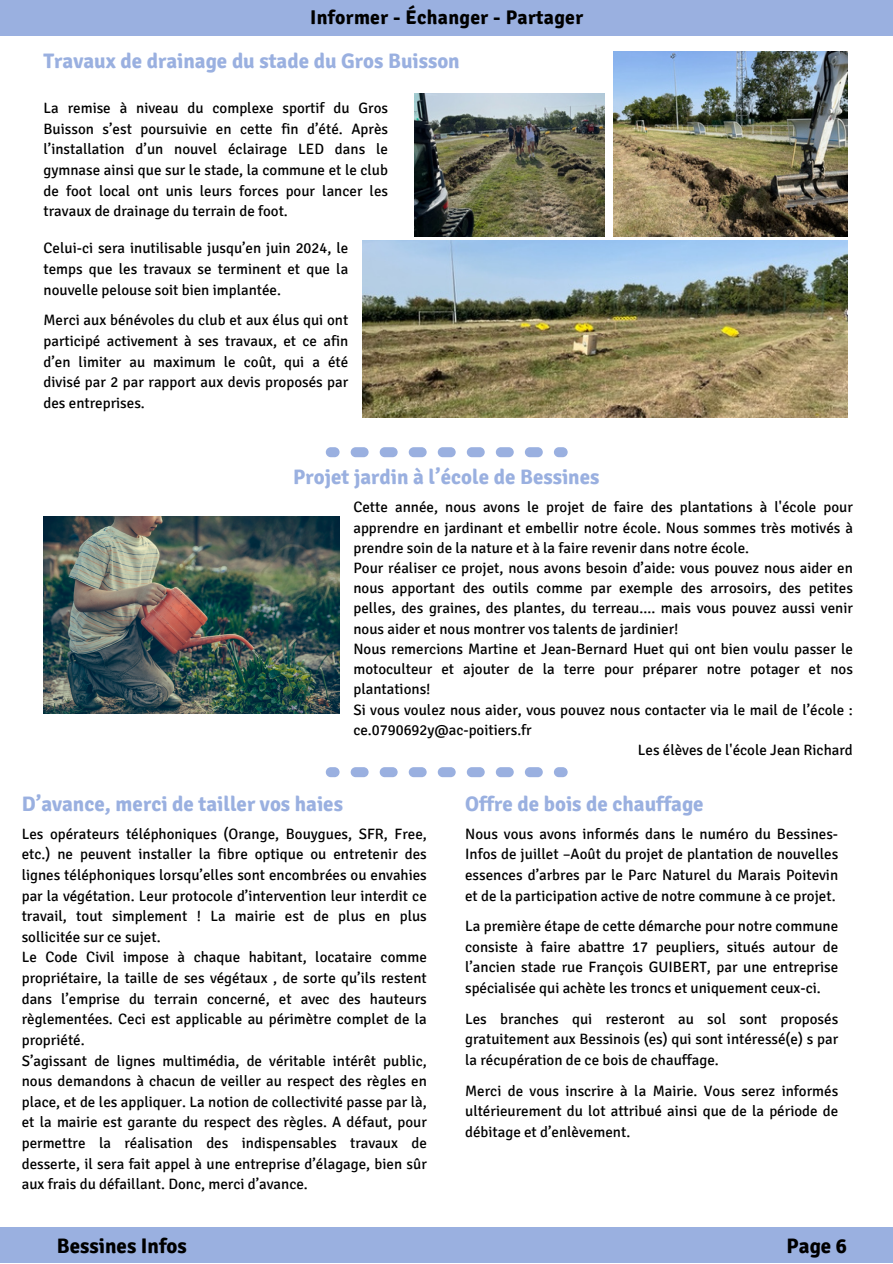
<style>
.page{position:relative;width:893px;height:1264px;background:#fff}
.page>*{position:absolute;margin:0;border:0;box-sizing:border-box;transform-origin:0 0}
.t1{font:700 21px "Signika";color:#9ab0e0}
.t2{font:700 21px "Signika";color:#000}
.t3{font:700 19.8px "Signika";letter-spacing:.015em;color:#000}
.t4{font:15px/20.5px "Signika";color:#000;text-align:justify}
</style>
<div class="page">
<div style="left:0;top:1227px;width:892px;height:35px;background:#9ab0e0"></div>
<div style="left:0;top:0;width:892px;height:36px;background:#9ab0e0"></div>
<img style="left:613px;top:52px;width:234px;height:184px">
<img style="left:362px;top:240px;width:485px;height:177px">
<img style="left:415px;top:94px;width:190px;height:142px">
<div style="left:554px;top:767px;width:13px;height:10px;background:#9ab0e0;border-radius:5px"></div>
<svg style="left:350px;top:767px;width:192px;height:10px"></svg>
<div style="left:326px;top:767px;width:13px;height:10px;background:#9ab0e0;border-radius:5px"></div>
<div style="left:554px;top:447px;width:13px;height:10px;background:#9ab0e0;border-radius:5px"></div>
<svg style="left:350px;top:447px;width:192px;height:10px"></svg>
<div style="left:326px;top:447px;width:13px;height:10px;background:#9ab0e0;border-radius:5px"></div>
<img style="left:44px;top:517px;width:295px;height:196px">
<p class="t3" style="left:310px;top:5px;width:274px">Informer - Échanger - Partager</p>
<p class="t1" style="left:44px;top:48px;width:417px">Travaux de drainage du stade du Gros Buisson</p>
<p class="t4" style="left:44px;top:98px;width:346px">La remise à niveau du complexe sportif du Gros Buisson s’est poursuivie en cette fin d’été. Après l’installation d’un nouvel éclairage LED dans le gymnase ainsi que sur le stade, la commune et le club de foot local ont unis leurs forces pour lancer les travaux de drainage du terrain de foot.</p>
<p class="t4" style="left:44px;top:238px;width:306px">Celui-ci sera inutilisable jusqu’en juin 2024, le temps que les travaux se terminent et que la nouvelle pelouse soit bien implantée.</p>
<p class="t4" style="left:44px;top:310px;width:306px">Merci aux bénévoles du club et aux élus qui ont participé activement à ses travaux, et ce afin d’en limiter au maximum le coût, qui a été divisé par 2 par rapport aux devis proposés par des entreprises.</p>
<p class="t1" style="left:293px;top:464px;width:308px">Projet jardin à l’école de Bessines</p>
<p class="t4" style="left:353px;top:497px;width:501px">Cette année, nous avons le projet de faire des plantations à l'école pour apprendre en jardinant et embellir notre école. Nous sommes très motivés à prendre soin de la nature et à la faire revenir dans notre école.</p>
<p class="t4" style="left:353px;top:558px;width:501px">Pour réaliser ce projet, nous avons besoin d’aide: vous pouvez nous aider en nous apportant des outils comme par exemple des arrosoirs, des petites pelles, des graines, des plantes, du terreau.... mais vous pouvez aussi venir nous aider et nous montrer vos talents de jardinier!</p>
<p class="t4" style="left:353px;top:639px;width:501px">Nous remercions Martine et Jean-Bernard Huet qui ont bien voulu passer le motoculteur et ajouter de la terre pour préparer notre potager et nos plantations!</p>
<p class="t4" style="left:353px;top:699px;width:501px">Si vous voulez nous aider, vous pouvez nous contacter via le mail de l’école : ce.0790692y@ac-poitiers.fr</p>
<p class="t4" style="left:637px;top:740px;width:216px">Les élèves de l'école Jean Richard</p>
<p class="t1" style="left:22px;top:791px;width:323px">D’avance, merci de tailler vos haies</p>
<p class="t4" style="left:22px;top:823px;width:406px">Les opérateurs téléphoniques (Orange, Bouygues, SFR, Free, etc.) ne peuvent installer la fibre optique ou entretenir des lignes téléphoniques lorsqu’elles sont encombrées ou envahies par la végétation. Leur protocole d’intervention leur interdit ce travail, tout simplement ! La mairie est de plus en plus sollicitée sur ce sujet.</p>
<p class="t4" style="left:22px;top:947px;width:406px">Le Code Civil impose à chaque habitant, locataire comme propriétaire, la taille de ses végétaux , de sorte qu’ils restent dans l’emprise du terrain concerné, et avec des hauteurs règlementées. Ceci est applicable au périmètre complet de la propriété.</p>
<p class="t4" style="left:22px;top:1050px;width:406px">S’agissant de lignes multimédia, de véritable intérêt public, nous demandons à chacun de veiller au respect des règles en place, et de les appliquer. La notion de collectivité passe par là, et la mairie est garante du respect des règles. A défaut, pour permettre la réalisation des indispensables travaux de desserte, il sera fait appel à une entreprise d’élagage, bien sûr aux frais du défaillant. Donc, merci d’avance.</p>
<p class="t1" style="left:465px;top:791px;width:240px">Offre de bois de chauffage</p>
<p class="t4" style="left:465px;top:823px;width:374px">Nous vous avons informés dans le numéro du Bessines-Infos de juillet –Août du projet de plantation de nouvelles essences d’arbres par le Parc Naturel du Marais Poitevin et de la participation active de notre commune à ce projet.</p>
<p class="t4" style="left:465px;top:916px;width:374px">La première étape de cette démarche pour notre commune consiste à faire abattre 17 peupliers, situés autour de l’ancien stade rue François GUIBERT, par une entreprise spécialisée qui achète les troncs et uniquement ceux-ci.</p>
<p class="t4" style="left:465px;top:1008px;width:374px">Les branches qui resteront au sol sont proposés gratuitement aux Bessinois (es) qui sont intéressé(e) s par la récupération de ce bois de chauffage.</p>
<p class="t4" style="left:465px;top:1080px;width:374px">Merci de vous inscrire à la Mairie. Vous serez informés ultérieurement du lot attribué ainsi que de la période de débitage et d’enlèvement.</p>
<p class="t2" style="left:57px;top:1232px;width:131px">Bessines Infos</p>
<p class="t2" style="left:786px;top:1232px;width:62px">Page 6</p>
</div>
